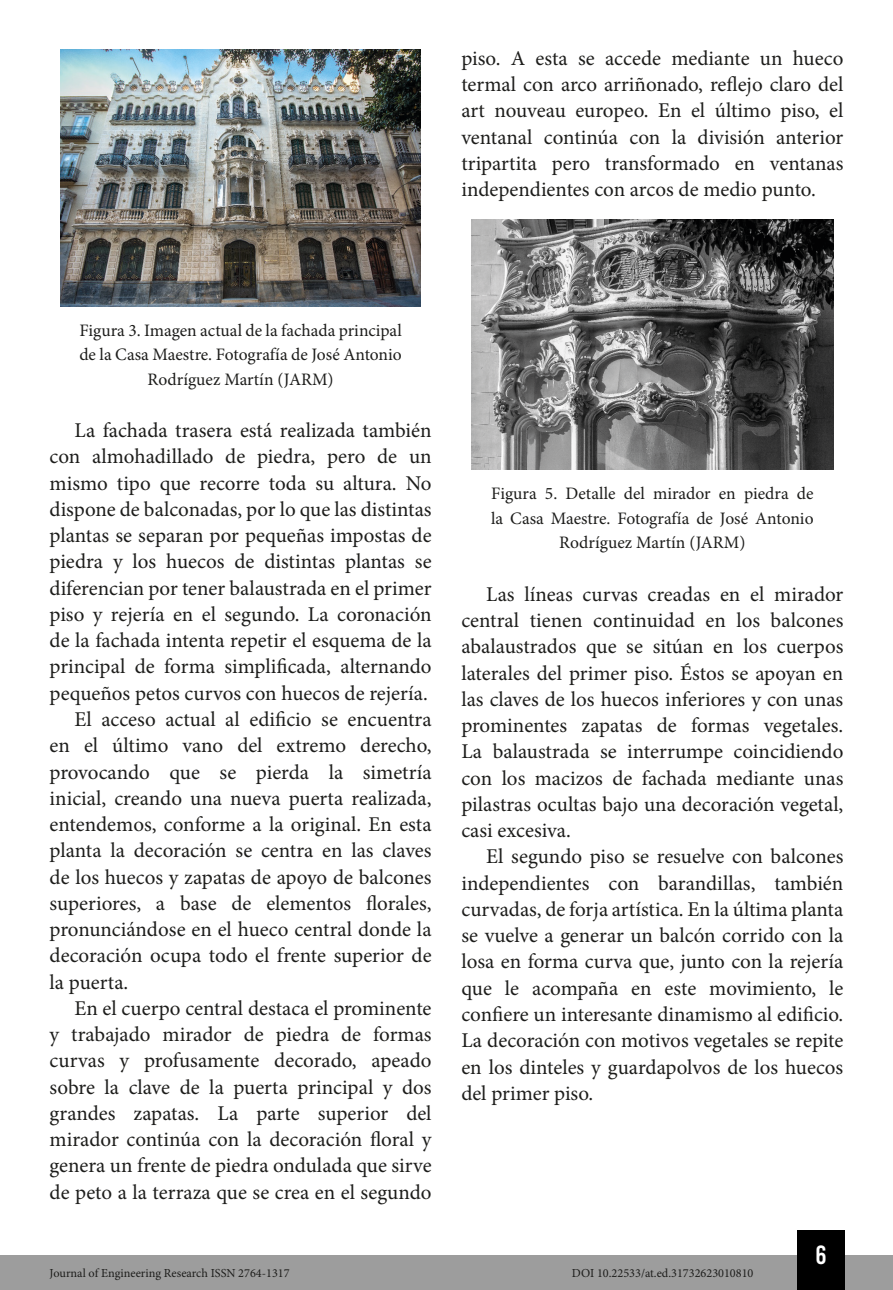
<style>
.page{position:relative;width:893px;height:1290px;background:#fff}
.page>*{position:absolute;margin:0;border:0;box-sizing:border-box;transform-origin:0 0}
.t1{font:26.25px "Bebas Kai";color:#fff}
.t2{font:21px/26.2px "Minion Pro";color:#1d1d1b;text-align:justify}
.t3{font:17.5px/24.5px "Minion Pro";color:#1d1d1b;text-align:center}
.t4{font:12.25px "Minion Pro";color:#1d1d1b}
</style>
<div class="page">
<div style="left:0;top:1255px;width:893px;height:35px;background:#9d9d9d"></div>
<div style="left:797px;top:1230px;width:48px;height:60px;background:#000"></div>
<img style="left:61px;top:50px;width:359px;height:256px">
<img style="left:471px;top:219px;width:363px;height:251px">
<p class="t2" style="left:461px;top:45px;width:383px">piso. A esta se accede mediante un hueco termal con arco arriñonado, reflejo claro del art nouveau europeo. En el último piso, el ventanal continúa con la división anterior tripartita pero transformado en ventanas independientes con arcos de medio punto.</p>
<p class="t3" style="left:79px;top:318px;width:324px">Figura 3. Imagen actual de la fachada principal de la Casa Maestre. Fotografía de José Antonio<br>Rodríguez Martín (JARM)</p>
<p class="t2" style="left:74px;top:417px;width:359px">La fachada trasera está realizada también</p>
<p class="t2" style="left:50px;top:444px;width:384px">con almohadillado de piedra, pero de un</p>
<p class="t2" style="left:50px;top:470px;width:383px">mismo tipo que recorre toda su altura. No</p>
<p class="t2" style="left:50px;top:496px;width:383px">dispone de balconadas, por lo que las distintas</p>
<p class="t2" style="left:50px;top:522px;width:383px">plantas se separan por pequeñas impostas de</p>
<p class="t2" style="left:50px;top:549px;width:383px">piedra y los huecos de distintas plantas se</p>
<p class="t2" style="left:50px;top:575px;width:384px">diferencian por tener balaustrada en el primer</p>
<p class="t2" style="left:50px;top:601px;width:383px">piso y rejería en el segundo. La coronación</p>
<p class="t2" style="left:50px;top:627px;width:383px">de la fachada intenta repetir el esquema de la</p>
<p class="t2" style="left:50px;top:654px;width:383px">principal de forma simplificada, alternando</p>
<p class="t2" style="left:50px;top:680px;width:380px">pequeños petos curvos con huecos de rejería.</p>
<p class="t2" style="left:74px;top:706px;width:359px">El acceso actual al edificio se encuentra</p>
<p class="t2" style="left:50px;top:732px;width:383px">en el último vano del extremo derecho,</p>
<p class="t2" style="left:50px;top:759px;width:383px">provocando que se pierda la simetría</p>
<p class="t2" style="left:50px;top:785px;width:383px">inicial, creando una nueva puerta realizada,</p>
<p class="t2" style="left:50px;top:811px;width:383px">entendemos, conforme a la original. En esta</p>
<p class="t2" style="left:50px;top:837px;width:383px">planta la decoración se centra en las claves</p>
<p class="t2" style="left:50px;top:864px;width:383px">de los huecos y zapatas de apoyo de balcones</p>
<p class="t2" style="left:50px;top:890px;width:383px">superiores, a base de elementos florales,</p>
<p class="t2" style="left:50px;top:916px;width:383px">pronunciándose en el hueco central donde la</p>
<p class="t2" style="left:50px;top:942px;width:383px">decoración ocupa todo el frente superior de</p>
<p class="t2" style="left:50px;top:969px;width:80px">la puerta.</p>
<p class="t2" style="left:74px;top:995px;width:359px">En el cuerpo central destaca el prominente</p>
<p class="t2" style="left:50px;top:1021px;width:383px">y trabajado mirador de piedra de formas</p>
<p class="t2" style="left:50px;top:1047px;width:383px">curvas y profusamente decorado, apeado</p>
<p class="t2" style="left:50px;top:1074px;width:383px">sobre la clave de la puerta principal y dos</p>
<p class="t2" style="left:50px;top:1100px;width:383px">grandes zapatas. La parte superior del</p>
<p class="t2" style="left:50px;top:1126px;width:383px">mirador continúa con la decoración floral y</p>
<p class="t2" style="left:50px;top:1152px;width:383px">genera un frente de piedra ondulada que sirve</p>
<p class="t2" style="left:50px;top:1179px;width:383px">de peto a la terraza que se crea en el segundo</p>
<p class="t3" style="left:491px;top:482px;width:324px">Figura 5. Detalle del mirador en piedra de la Casa Maestre. Fotografía de José Antonio<br>Rodríguez Martín (JARM)</p>
<p class="t2" style="left:461px;top:581px;width:384px;text-indent:25px">Las líneas curvas creadas en el mirador central tienen continuidad en los balcones abalaustrados que se sitúan en los cuerpos laterales del primer piso. Éstos se apoyan en las claves de los huecos inferiores y con unas prominentes zapatas de formas vegetales.<br>La balaustrada se interrumpe coincidiendo con los macizos de fachada mediante unas pilastras ocultas bajo una decoración vegetal, casi excesiva.</p>
<p class="t2" style="left:461px;top:844px;width:384px;text-indent:25px">El segundo piso se resuelve con balcones independientes con barandillas, también curvadas, de forja artística. En la última planta se vuelve a generar un balcón corrido con la losa en forma curva que, junto con la rejería que le acompaña en este movimiento, le confiere un interesante dinamismo al edificio.<br>La decoración con motivos vegetales se repite en los dinteles y guardapolvos de los huecos del primer piso.</p>
<p class="t1" style="left:815px;top:1241px;width:13px">6</p>
<p class="t4" style="left:50px;top:1265px;width:242px">Journal of Engineering Research ISSN 2764-1317</p>
<p class="t4" style="left:572px;top:1265px;width:183px">DOI 10.22533/at.ed.31732623010810</p>
</div>
